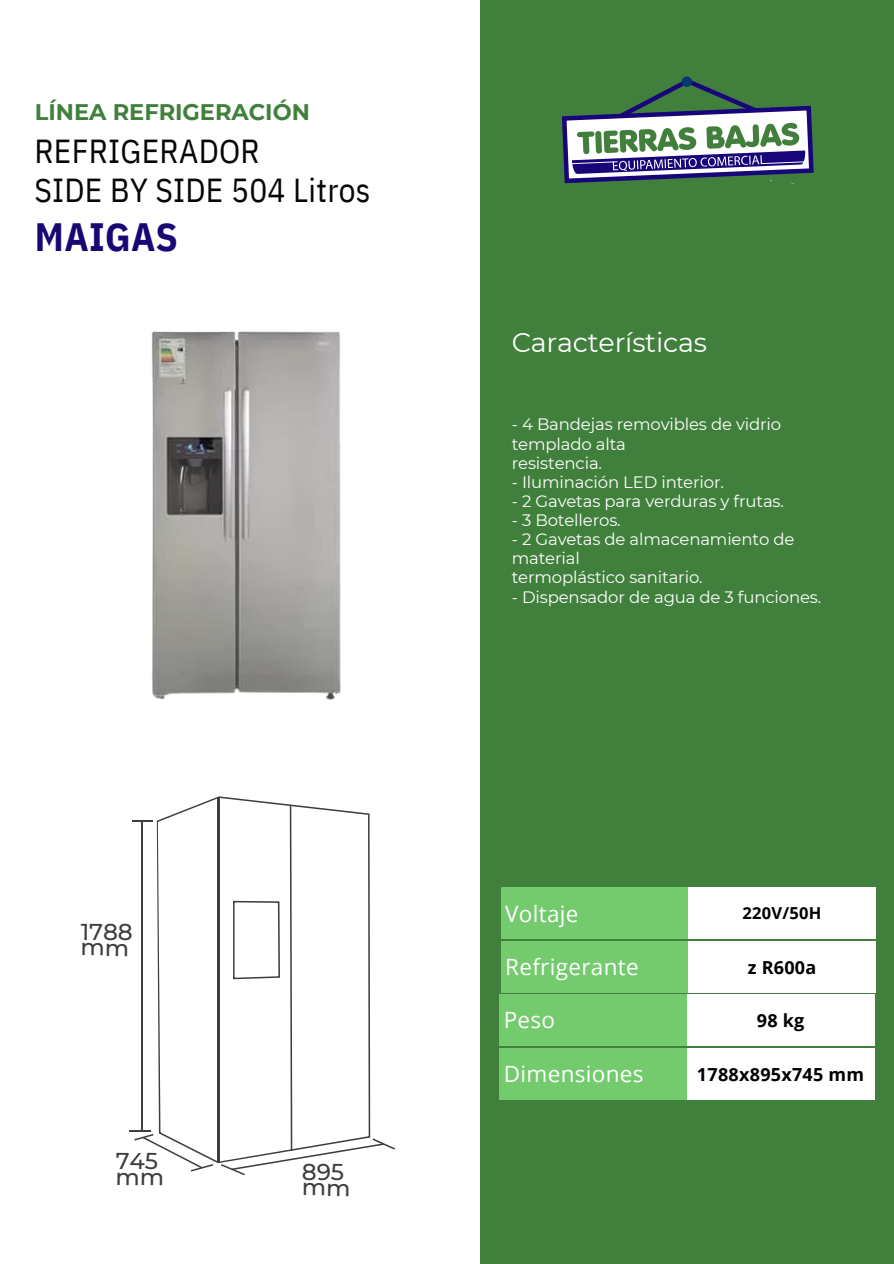
<style>
.page{position:relative;width:894px;height:1264px;background:#fff}
.page>*{position:absolute;margin:0;border:0;box-sizing:border-box;transform-origin:0 0}
.t1{font:700 39.45px "IBM Plex Sans Cond";letter-spacing:.01em;color:#170874}
.t2{font:33.15px "IBM Plex Sans Cond";letter-spacing:.01em;color:#070606}
.t3{font:27px "Montserrat";letter-spacing:-.01em;color:#fff}
.t4{font:500 22.95px "Montserrat";color:#3f3e3f}
.t5{font:22.5px "Open Sans";letter-spacing:.015em;color:#fff}
.t6{font:700 22.5px "Montserrat";color:#417f3c}
.t7{font:700 18px "Open Sans";letter-spacing:.015em;color:#000}
.t8{font:16.5px/19.2px "Montserrat";letter-spacing:-.01em;color:#fff}
.t9{font:700 16.5px "Open Sans";letter-spacing:.015em;color:#000}
</style>
<div class="page">
<div style="left:480px;top:0;width:413px;height:1263px;background:#41803c"></div>
<svg style="left:562px;top:80px;width:252px;height:104px"></svg>
<div style="left:681px;top:76px;width:11px;height:11px;background:#003a70;border-radius:50%"></div>
<div style="left:500px;top:941px;width:188px;height:51px;background:#73cb6d"></div>
<div style="left:688px;top:941px;width:187px;height:51px;background:#fff"></div>
<div style="left:500px;top:887px;width:188px;height:52px;background:#73cb6d"></div>
<div style="left:688px;top:887px;width:187px;height:52px;background:#fff"></div>
<div style="left:499px;top:1048px;width:187px;height:51px;background:#73cb6d"></div>
<div style="left:686px;top:1048px;width:188px;height:51px;background:#fff"></div>
<div style="left:499px;top:994px;width:187px;height:51px;background:#73cb6d"></div>
<div style="left:686px;top:994px;width:188px;height:51px;background:#fff"></div>
<img style="left:152px;top:331px;width:189px;height:369px">
<svg style="left:157px;top:796px;width:137px;height:367px"></svg>
<hr style="left:218px;top:797px;width:1px;height:364px;background:#3f3e3f">
<svg style="left:132px;top:820px;width:20px;height:1px"></svg>
<hr style="left:141px;top:821px;width:2px;height:309px;background:#3f3e3f">
<svg style="left:129px;top:1130px;width:84px;height:42px"></svg>
<svg style="left:221px;top:805px;width:174px;height:371px"></svg>
<p class="t6" style="left:35px;top:99px;width:276px">LÍNEA REFRIGERACIÓN</p>
<p class="t2" style="left:34px;top:128px;width:227px">REFRIGERADOR</p>
<p class="t2" style="left:34px;top:168px;width:337px">SIDE BY SIDE 504 Litros</p>
<p class="t1" style="left:35px;top:210px;width:144px">MAIGAS</p>
<p class="t4" style="left:81px;top:917px;width:53px;rotate:1deg">1788</p>
<p class="t3" style="left:511px;top:326px;width:197px">Características</p>
<p class="t8" style="left:511px;top:415px;width:271px">- 4 Bandejas removibles de vidrio templado alta</p>
<p class="t8" style="left:511px;top:453px;width:92px">resistencia.</p>
<p class="t8" style="left:511px;top:472px;width:214px">- Iluminación LED interior.</p>
<p class="t8" style="left:511px;top:491px;width:274px">- 2 Gavetas para verduras y frutas.</p>
<p class="t8" style="left:511px;top:510px;width:110px">- 3 Botelleros.</p>
<p class="t8" style="left:511px;top:529px;width:284px">- 2 Gavetas de almacenamiento de material</p>
<p class="t8" style="left:511px;top:568px;width:192px">termoplástico sanitario.</p>
<p class="t8" style="left:511px;top:587px;width:311px">- Dispensador de agua de 3 funciones.</p>
<p class="t5" style="left:505px;top:897px;width:75px">Voltaje</p>
<p class="t9" style="left:742px;top:901px;width:80px">220V/50H</p>
<p class="t5" style="left:505px;top:951px;width:135px">Refrigerante</p>
<p class="t7" style="left:747px;top:954px;width:70px">z R600a</p>
<p class="t5" style="left:503px;top:1004px;width:53px">Peso</p>
<p class="t7" style="left:756px;top:1008px;width:49px">98 kg</p>
<p class="t5" style="left:503px;top:1057px;width:141px">Dimensiones</p>
<p class="t7" style="left:696px;top:1061px;width:169px">1788x895x745 mm</p>
</div>
